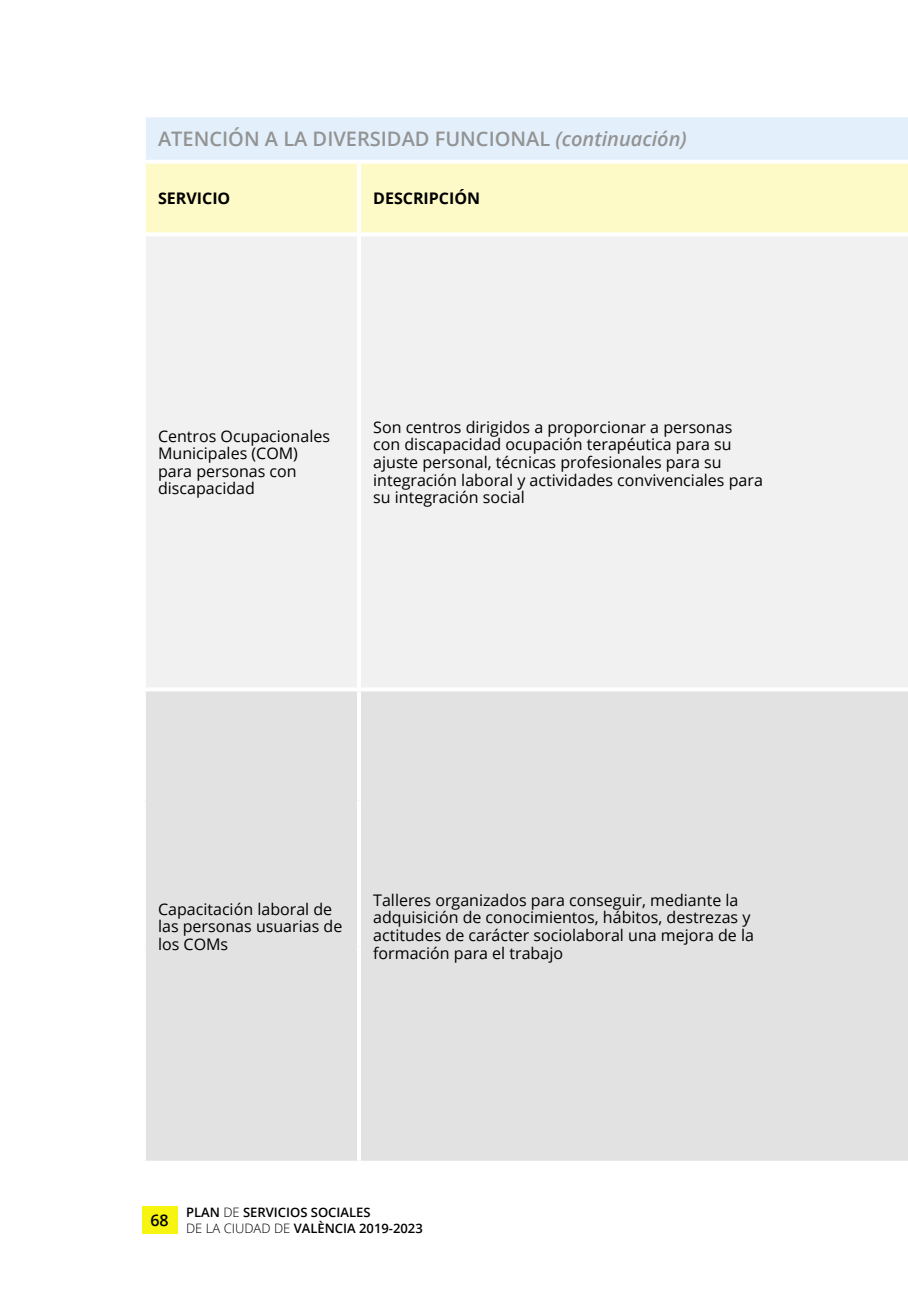
<style>
.page{position:relative;width:908px;height:1304px;background:#fff}
.page>*{position:absolute;margin:0;border:0;box-sizing:border-box;transform-origin:0 0}
.t1{font:600 20px "Open Sans";color:#939393}
.t2{font:16px/17.6px "Open Sans";color:#000}
.t3{font:700 16px "Open Sans";color:#000}
.t4{font:600 16px "Open Sans";color:#000}
.t5{font:600 13px/16px "Open Sans";color:#000}
.s1{font-style:italic}
.s2{font-weight:300}
</style>
<div class="page">
<div style="left:142px;top:1206px;width:35px;height:27px;background:#f7f410"></div>
<div style="left:144px;top:115px;width:763px;height:47px;background:#e3f0fb"></div>
<div style="left:146px;top:164px;width:761px;height:68px;background:#fefac7"></div>
<div style="left:146px;top:237px;width:761px;height:450px;background:#f1f1f1"></div>
<div style="left:146px;top:691px;width:761px;height:470px;background:#e2e2e2"></div>
<hr style="left:142px;top:113px;width:217px;height:4px;background:#fff">
<hr style="left:142px;top:117px;width:4px;height:43px;background:#fff">
<hr style="left:359px;top:113px;width:548px;height:4px;background:#fff">
<svg style="left:144px;top:160px;width:215px;height:4px"></svg>
<svg style="left:359px;top:160px;width:548px;height:4px"></svg>
<hr style="left:357px;top:164px;width:4px;height:68px;background:#fff">
<svg style="left:144px;top:232px;width:215px;height:1px"></svg>
<svg style="left:359px;top:232px;width:548px;height:1px"></svg>
<hr style="left:357px;top:236px;width:4px;height:451px;background:#fff">
<hr style="left:357px;top:691px;width:4px;height:109px;background:#fff">
<hr style="left:357px;top:800px;width:4px;height:147px;background:#fff">
<hr style="left:357px;top:947px;width:4px;height:214px;background:#fff">
<p class="t1" style="left:158px;top:125px;width:530px">ATENCIÓN A LA DIVERSIDAD FUNCIONAL <span class="s1">(continuación)</span></p>
<p class="t3" style="left:158px;top:187px;width:74px">SERVICIO</p>
<p class="t3" style="left:373px;top:187px;width:108px">DESCRIPCIÓN</p>
<p class="t2" style="left:158px;top:427px;width:173px">Centros Ocupacionales<br>Municipales (COM) para personas con discapacidad</p>
<p class="t2" style="left:373px;top:418px;width:391px">Son centros dirigidos a proporcionar a personas con discapacidad ocupación terapéutica para su ajuste personal, técnicas profesionales para su integración laboral y actividades convivenciales para su integración social</p>
<p class="t2" style="left:158px;top:900px;width:186px">Capacitación laboral de las personas usuarias de los COMs</p>
<p class="t2" style="left:373px;top:891px;width:382px">Talleres organizados para conseguir, mediante la adquisición de conocimientos, hábitos, destrezas y actitudes de carácter sociolaboral una mejora de la formación para el trabajo</p>
<p class="t4" style="left:150px;top:1209px;width:20px">68</p>
<p class="t5" style="left:186px;top:1204px;width:238px">PLAN <span class="s2">DE</span> SERVICIOS SOCIALES<br><span class="s2">DE LA CIUDAD DE</span> VALÈNCIA 2019-2023</p>
</div>
